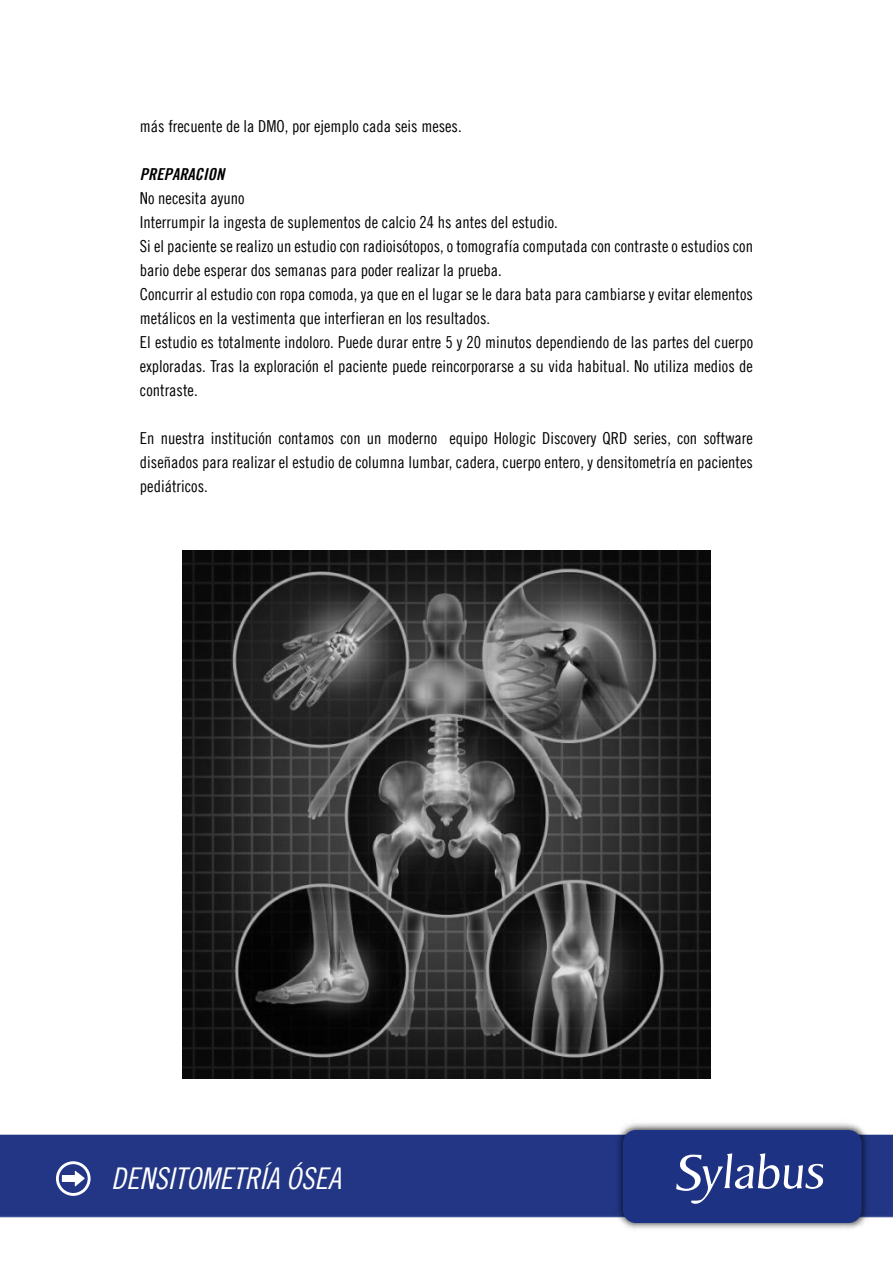
<style>
.page{position:relative;width:893px;height:1263px;background:#fff}
.page>*{position:absolute;margin:0;border:0;box-sizing:border-box;transform-origin:0 0}
.t1{font:30px "Trade Gothic LT Cond Eighteen Obl";color:#fff}
.t2{font:16.5px/24px "Trade Gothic LT Cond Eighteen";color:#000}
.t3{font:16.5px "Trade Gothic LT Bold Cond Twenty Obl";color:#000}
</style>
<div class="page">
<div style="left:0;top:1134px;width:893px;height:84px;background:#223685"></div>
<img style="left:613px;top:1123px;width:258px;height:106px">
<div style="left:623px;top:1130px;width:239px;height:93px;background:#1d3282;border-radius:13px"></div>
<svg style="left:676px;top:1153px;width:148px;height:51px"></svg>
<svg style="left:56px;top:1161px;width:35px;height:35px"></svg>
<img style="left:183px;top:550px;width:527px;height:528px">
<p class="t2" style="left:140px;top:114px;width:323px">más frecuente de la DMO, por ejemplo cada seis meses.</p>
<p class="t3" style="left:140px;top:164px;width:86px">PREPARACION</p>
<p class="t2" style="left:140px;top:186px;width:615px">No necesita ayuno<br>Interrumpir la ingesta de suplementos de calcio 24 hs antes del estudio.<br>Si el paciente se realizo un estudio con radioisótopos, o tomografía computada con contraste o estudios con bario debe esperar dos semanas para poder realizar la prueba.<br>Concurrir al estudio con ropa comoda, ya que en el lugar se le dara bata para cambiarse y evitar elementos metálicos en la vestimenta que interfieran en los resultados.<br>El estudio es totalmente indoloro. Puede durar entre 5 y 20 minutos dependiendo de las partes del cuerpo exploradas. Tras la exploración el paciente puede reincorporarse a su vida habitual. No utiliza medios de contraste.</p>
<p class="t2" style="left:140px;top:426px;width:615px;text-align:justify">En nuestra institución contamos con un moderno equipo Hologic Discovery QRD series, con software diseñados para realizar el estudio de columna lumbar, cadera, cuerpo entero, y densitometría en pacientes pediátricos.</p>
<h1 class="t1" style="left:111px;top:1161px;width:231px">DENSITOMETRÍA ÓSEA</h1>
</div>
